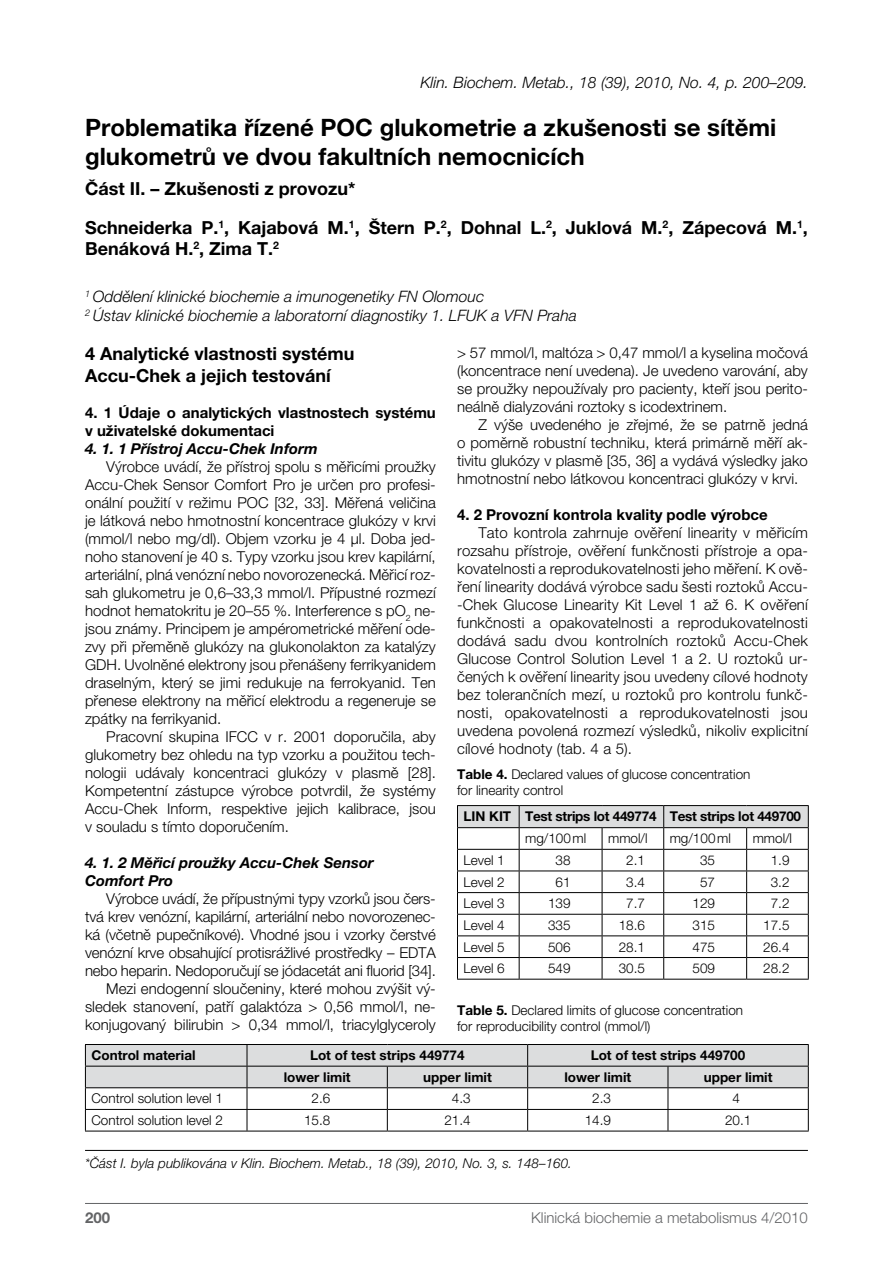
<style>
.page{position:relative;width:893px;height:1263px;background:#fff}
.page>*{position:absolute;margin:0;border:0;box-sizing:border-box;transform-origin:0 0}
.t1{font:700 24px/28.8px "Helvetica Neue CE";color:#000}
.t2{font:700 18px/38.5px "Helvetica Neue CE";color:#000}
.t3{font:italic 300 15.75px/18.9px "Helvetica Neue CE";color:#000}
.t4{font:300 15px/18px "Helvetica Neue CE";color:#000;text-align:justify}
.t5{font:700 15px/18px "Helvetica Neue CE";color:#000}
.t6{font:italic 700 15px/18px "Helvetica Neue CE";color:#000}
.t7{font:300 15px "Helvetica Neue CE";color:#636466}
.t8{font:700 15px "Helvetica Neue CE";color:#636466}
.t9{font:300 13.5px/16.2px "Helvetica Neue CE";color:#000}
.t10{font:700 13.5px "Helvetica Neue CE";color:#000}
.t11{font:italic 300 13.5px "Helvetica Neue CE";color:#000}
.t12{font:700 13.5px "Helvetica Neue CE";letter-spacing:-.02em;color:#000}
.s1{font-weight:700}
</style>
<div class="page">
<hr style="left:85px;top:1203px;width:723px;height:1px;background:#636466">
<hr style="left:85px;top:1150px;width:723px;height:1px;background:#000">
<svg style="left:457px;top:805px;width:352px;height:174px"></svg>
<hr style="left:457px;top:979px;width:62px;height:1px;background:#000">
<hr style="left:519px;top:979px;width:83px;height:1px;background:#000">
<hr style="left:602px;top:979px;width:62px;height:1px;background:#000">
<hr style="left:664px;top:979px;width:83px;height:1px;background:#000">
<hr style="left:747px;top:979px;width:62px;height:1px;background:#000">
<svg style="left:85px;top:1044px;width:724px;height:87px"></svg>
<hr style="left:85px;top:1131px;width:162px;height:1px;background:#000">
<hr style="left:247px;top:1131px;width:140px;height:1px;background:#000">
<hr style="left:387px;top:1131px;width:141px;height:1px;background:#000">
<hr style="left:528px;top:1131px;width:140px;height:1px;background:#000">
<hr style="left:668px;top:1131px;width:141px;height:1px;background:#000">
<p class="t3" style="left:420px;top:73px;width:389px">Klin. Biochem. Metab., 18 (39), 2010, No. 4, p. 200–209.</p>
<h1 class="t1" style="left:85px;top:113px;width:693px">Problematika řízené POC glukometrie a zkušenosti se sítěmi glukometrů ve dvou fakultních nemocnicích</h1>
<p class="t2" style="left:85px;top:170px;width:724px">Část II. – Zkušenosti z provozu*<br>Schneiderka P.<sup>1</sup>, Kajabová M.<sup>1</sup>, Štern P.<sup>2</sup>, Dohnal L.<sup>2</sup>, Juklová M.<sup>2</sup>, Zápecová M.<sup>1</sup>,</p>
<p class="t2" style="left:85px;top:230px;width:196px">Benáková H.<sup>2</sup>, Zima T.<sup>2</sup></p>
<p class="t3" style="left:85px;top:287px;width:493px"><sup>1</sup> Oddělení klinické biochemie a imunogenetiky FN Olomouc<br><sup>2</sup> Ústav klinické biochemie a laboratorní diagnostiky 1. LFUK a VFN Praha</p>
<p class="t2" style="left:85px;top:343px;width:271px;line-height:21.6px">4 Analytické vlastnosti systému<br>Accu-Chek a jejich testování</p>
<p class="t5" style="left:85px;top:404px;width:352px">4. 1 Údaje o analytických vlastnostech systému v uživatelské dokumentaci</p>
<p class="t6" style="left:85px;top:440px;width:234px">4. 1. 1 Přístroj Accu-Chek Inform</p>
<p class="t4" style="left:85px;top:458px;width:352px;text-indent:21px">Výrobce uvádí, že přístroj spolu s měřicími proužky Accu-Chek Sensor Comfort Pro je určen pro profesi&shy;onální použití v režimu POC [32, 33]. Měřená veličina je látková nebo hmotnostní koncentrace glukózy v krvi (mmol/l nebo mg/dl). Objem vzorku je 4 µl. Doba jed&shy;noho stanovení je 40 s. Typy vzorku jsou krev kapilární, arteriální, plná venózní nebo novorozenecká. Měřicí roz&shy;sah glukometru je 0,6–33,3 mmol/l. Přípustné rozmezí hodnot hematokritu je 20–55 %. Interference s pO<sub>2</sub> ne&shy;jsou známy. Principem je ampérometrické měření ode&shy;zvy při přeměně glukózy na glukonolakton za katalýzy GDH. Uvolněné elektrony jsou přenášeny ferrikyanidem draselným, který se jimi redukuje na ferrokyanid. Ten přenese elektrony na měřicí elektrodu a regeneruje se zpátky na ferrikyanid.</p>
<p class="t4" style="left:85px;top:728px;width:352px;text-indent:21px">Pracovní skupina IFCC v r. 2001 doporučila, aby glukometry bez ohledu na typ vzorku a použitou tech&shy;nologii udávaly koncentraci glukózy v plasmě [28].<br>Kompetentní zástupce výrobce potvrdil, že systémy Accu-Chek Inform, respektive jejich kalibrace, jsou v souladu s tímto doporučením.</p>
<p class="t6" style="left:85px;top:854px;width:290px">4. 1. 2 Měřicí proužky Accu-Chek Sensor<br>Comfort Pro</p>
<p class="t4" style="left:85px;top:890px;width:352px;text-align:right">Výrobce uvádí, že přípustnými typy vzorků jsou čers&shy;tvá krev venózní, kapilární, arteriální nebo novorozenec&shy;ká (včetně pupečníkové). Vhodné jsou i vzorky čerstvé venózní krve obsahující protisrážlivé prostředky – EDTA nebo heparin. Nedoporučují se jódacetát ani fluorid [34].<br>Mezi endogenní sloučeniny, které mohou zvýšit vý&shy;sledek stanovení, patří galaktóza &gt; 0,56 mmol/l, ne&shy;konjugovaný bilirubin &gt; 0,34 mmol/l, triacylglyceroly</p>
<p class="t4" style="left:457px;top:344px;width:352px">&gt; 57 mmol/l, maltóza &gt; 0,47 mmol/l a kyselina močová (koncentrace není uvedena). Je uvedeno varování, aby se proužky nepoužívaly pro pacienty, kteří jsou perito&shy;neálně dialyzováni roztoky s icodextrinem.</p>
<p class="t4" style="left:457px;top:416px;width:352px;text-indent:21px">Z výše uvedeného je zřejmé, že se patrně jedná o poměrně robustní techniku, která primárně měří ak&shy;tivitu glukózy v plasmě [35, 36] a vydává výsledky jako hmotnostní nebo látkovou koncentraci glukózy v krvi.</p>
<p class="t5" style="left:457px;top:506px;width:312px">4. 2 Provozní kontrola kvality podle výrobce</p>
<p class="t4" style="left:457px;top:524px;width:352px;text-indent:21px">Tato kontrola zahrnuje ověření linearity v měřicím rozsahu přístroje, ověření funkčnosti přístroje a opa&shy;kovatelnosti a reprodukovatelnosti jeho měření. K ově&shy;ření linearity dodává výrobce sadu šesti roztoků Accu--Chek Glucose Linearity Kit Level 1 až 6. K ověření funkčnosti a opakovatelnosti a reprodukovatelnosti dodává sadu dvou kontrolních roztoků Accu-Chek Glucose Control Solution Level 1 a 2. U roztoků ur&shy;čených k ověření linearity jsou uvedeny cílové hodnoty bez tolerančních mezí, u roztoků pro kontrolu funkč&shy;nosti, opakovatelnosti a reprodukovatelnosti jsou uvedena povolená rozmezí výsledků, nikoliv explicitní cílové hodnoty (tab. 4 a 5).</p>
<p class="t9" style="left:457px;top:766px;width:295px"><span class="s1">Table 4.</span> Declared values of glucose concentration for linearity control</p>
<p class="t12" style="left:463px;top:809px;width:339px">LIN KIT Test strips lot 449774 Test strips lot 449700</p>
<p class="t9" style="left:525px;top:830px;width:63px">mg/100ml</p>
<p class="t9" style="left:608px;top:830px;width:41px">mmol/l</p>
<p class="t9" style="left:670px;top:830px;width:63px">mg/100ml</p>
<p class="t9" style="left:753px;top:830px;width:41px">mmol/l</p>
<p class="t9" style="left:463px;top:852px;width:43px">Level 1</p>
<p class="t9" style="left:556px;top:852px;width:17px">38</p>
<p class="t9" style="left:626px;top:852px;width:20px">2.1</p>
<p class="t9" style="left:700px;top:852px;width:17px">35</p>
<p class="t9" style="left:771px;top:852px;width:20px">1.9</p>
<p class="t9" style="left:463px;top:874px;width:43px">Level 2</p>
<p class="t9" style="left:556px;top:874px;width:17px">61</p>
<p class="t9" style="left:626px;top:874px;width:20px">3.4</p>
<p class="t9" style="left:700px;top:874px;width:17px">57</p>
<p class="t9" style="left:771px;top:874px;width:20px">3.2</p>
<p class="t9" style="left:463px;top:895px;width:43px">Level 3</p>
<p class="t9" style="left:548px;top:895px;width:24px">139</p>
<p class="t9" style="left:626px;top:895px;width:20px">7.7</p>
<p class="t9" style="left:693px;top:895px;width:24px">129</p>
<p class="t9" style="left:771px;top:895px;width:20px">7.2</p>
<p class="t9" style="left:463px;top:917px;width:43px">Level 4</p>
<p class="t9" style="left:548px;top:917px;width:24px">335</p>
<p class="t9" style="left:619px;top:917px;width:28px">18.6</p>
<p class="t9" style="left:693px;top:917px;width:24px">315</p>
<p class="t9" style="left:763px;top:917px;width:28px">17.5</p>
<p class="t9" style="left:463px;top:939px;width:43px">Level 5</p>
<p class="t9" style="left:548px;top:939px;width:24px">506</p>
<p class="t9" style="left:619px;top:939px;width:28px">28.1</p>
<p class="t9" style="left:693px;top:939px;width:24px">475</p>
<p class="t9" style="left:763px;top:939px;width:28px">26.4</p>
<p class="t9" style="left:463px;top:960px;width:43px">Level 6</p>
<p class="t9" style="left:548px;top:960px;width:24px">549</p>
<p class="t9" style="left:619px;top:960px;width:28px">30.5</p>
<p class="t9" style="left:693px;top:960px;width:24px">509</p>
<p class="t9" style="left:763px;top:960px;width:28px">28.2</p>
<p class="t9" style="left:457px;top:1002px;width:288px"><span class="s1">Table 5.</span> Declared limits of glucose concentration for reproducibility control (mmol/l)</p>
<p class="t10" style="left:91px;top:1048px;width:106px">Control material</p>
<p class="t10" style="left:310px;top:1048px;width:156px">Lot of test strips 449774</p>
<p class="t10" style="left:591px;top:1048px;width:156px">Lot of test strips 449700</p>
<p class="t10" style="left:284px;top:1069px;width:68px">lower limit</p>
<p class="t10" style="left:423px;top:1069px;width:70px">upper limit</p>
<p class="t10" style="left:564px;top:1069px;width:68px">lower limit</p>
<p class="t10" style="left:704px;top:1069px;width:70px">upper limit</p>
<p class="t9" style="left:91px;top:1091px;width:133px">Control solution level 1</p>
<p class="t9" style="left:312px;top:1091px;width:20px">2.6</p>
<p class="t9" style="left:452px;top:1091px;width:20px">4.3</p>
<p class="t9" style="left:592px;top:1091px;width:20px">2.3</p>
<p class="t9" style="left:732px;top:1091px;width:9px">4</p>
<p class="t9" style="left:91px;top:1112px;width:133px">Control solution level 2</p>
<p class="t9" style="left:304px;top:1112px;width:28px">15.8</p>
<p class="t9" style="left:444px;top:1112px;width:28px">21.4</p>
<p class="t9" style="left:585px;top:1112px;width:28px">14.9</p>
<p class="t9" style="left:725px;top:1112px;width:28px">20.1</p>
<p class="t11" style="left:85px;top:1156px;width:488px">*Část I. byla publikována v Klin. Biochem. Metab., 18 (39), 2010, No. 3, s. 148–160.</p>
<p class="t8" style="left:85px;top:1209px;width:27px">200</p>
<p class="t7" style="left:531px;top:1209px;width:278px">Klinická biochemie a metabolismus 4/2010</p>
</div>
